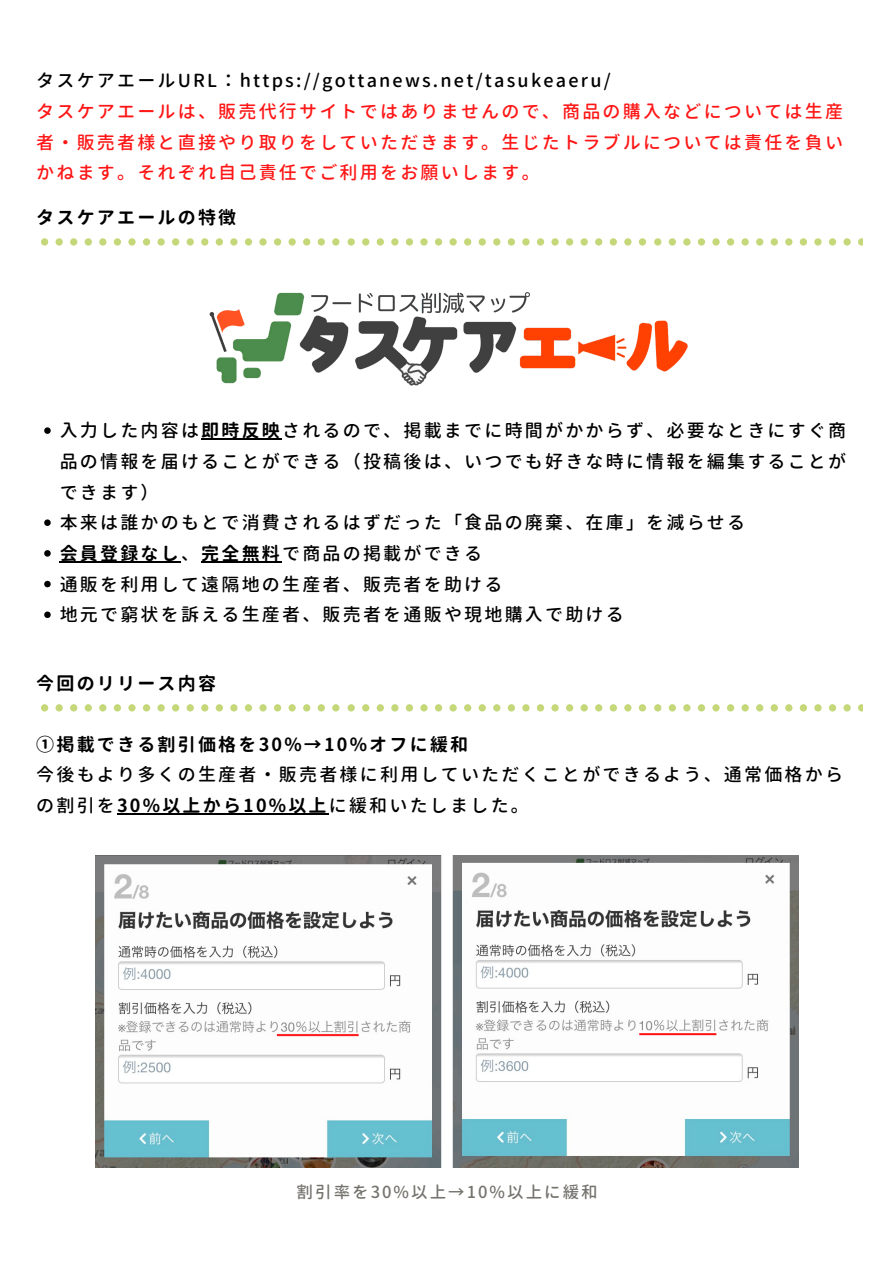
<style>
.page{position:relative;width:894px;height:1264px;background:#fff}
.page>*{position:absolute;margin:0;border:0;box-sizing:border-box;transform-origin:0 0}
.t1{font:500 18px/30.8px "Gen Jyuu Gothic";letter-spacing:.12em;color:#000}
.t2{font:500 18px/30.8px "Gen Jyuu Gothic";letter-spacing:.12em;color:#ff1616;text-align:justify}
.t3{font:700 18px "Gen Jyuu Gothic";letter-spacing:.12em;color:#000}
.t4{font:500 16.5px "Gen Jyuu Gothic";letter-spacing:.12em;color:#75736d}
.s1{font-weight:700}
</style>
<div class="page">
<svg style="left:44px;top:427px;width:7px;height:7px"></svg>
<hr style="left:201px;top:438px;width:81px;height:1px;background:#000">
<svg style="left:44px;top:519px;width:7px;height:7px"></svg>
<svg style="left:44px;top:550px;width:7px;height:6px"></svg>
<hr style="left:60px;top:561px;width:121px;height:1px;background:#000">
<hr style="left:201px;top:561px;width:81px;height:1px;background:#000">
<svg style="left:44px;top:581px;width:7px;height:6px"></svg>
<svg style="left:44px;top:611px;width:7px;height:7px"></svg>
<svg style="left:41px;top:704px;width:298px;height:7px"></svg>
<svg style="left:347px;top:704px;width:299px;height:7px"></svg>
<svg style="left:654px;top:704px;width:208px;height:7px"></svg>
<hr style="left:117px;top:813px;width:212px;height:1px;background:#000">
<svg style="left:41px;top:238px;width:298px;height:7px"></svg>
<svg style="left:347px;top:238px;width:299px;height:7px"></svg>
<svg style="left:654px;top:238px;width:208px;height:7px"></svg>
<img style="left:209px;top:292px;width:479px;height:94px">
<img style="left:96px;top:855px;width:701px;height:312px">
<p class="t1" style="left:36px;top:65px;width:576px">タスケアエールURL：https://gottanews.net/tasukeaeru/</p>
<p class="t2" style="left:36px;top:96px;width:808px">タスケアエールは、販売代行サイトではありませんので、商品の購入などについては生産者・販売者様と直接やり取りをしていただきます。生じたトラブルについては責任を負いかねます。それぞれ自己責任でご利用をお願いします。</p>
<p class="t3" style="left:36px;top:205px;width:201px">タスケアエールの特徴</p>
<p class="t1" style="left:60px;top:415px;width:787px">入力した内容は<span class="s1">即時反映</span>されるので、掲載までに時間がかからず、必要なときにすぐ商品の情報を届けることができる（投稿後は、いつでも好きな時に情報を編集することができます）<br>本来は誰かのもとで消費されるはずだった「食品の廃棄、在庫」を減らせる<br><span class="s1">会員登録なし</span>、<span class="s1">完全無料</span>で商品の掲載ができる<br>通販を利用して遠隔地の生産者、販売者を助ける<br>地元で窮状を訴える生産者、販売者を通販や現地購入で助ける</p>
<p class="t3" style="left:36px;top:671px;width:181px">今回のリリース内容</p>
<p class="t3" style="left:36px;top:731px;width:433px">①掲載できる割引価格を30%→10%オフに緩和</p>
<p class="t1" style="left:36px;top:759px;width:808px">今後もより多くの生産者・販売者様に利用していただくことができるよう、通常価格からの割引を<span class="s1">30%以上から10%以上</span>に緩和いたしました。</p>
<p class="t4" style="left:296px;top:1180px;width:302px">割引率を30%以上→10%以上に緩和</p>
</div>
